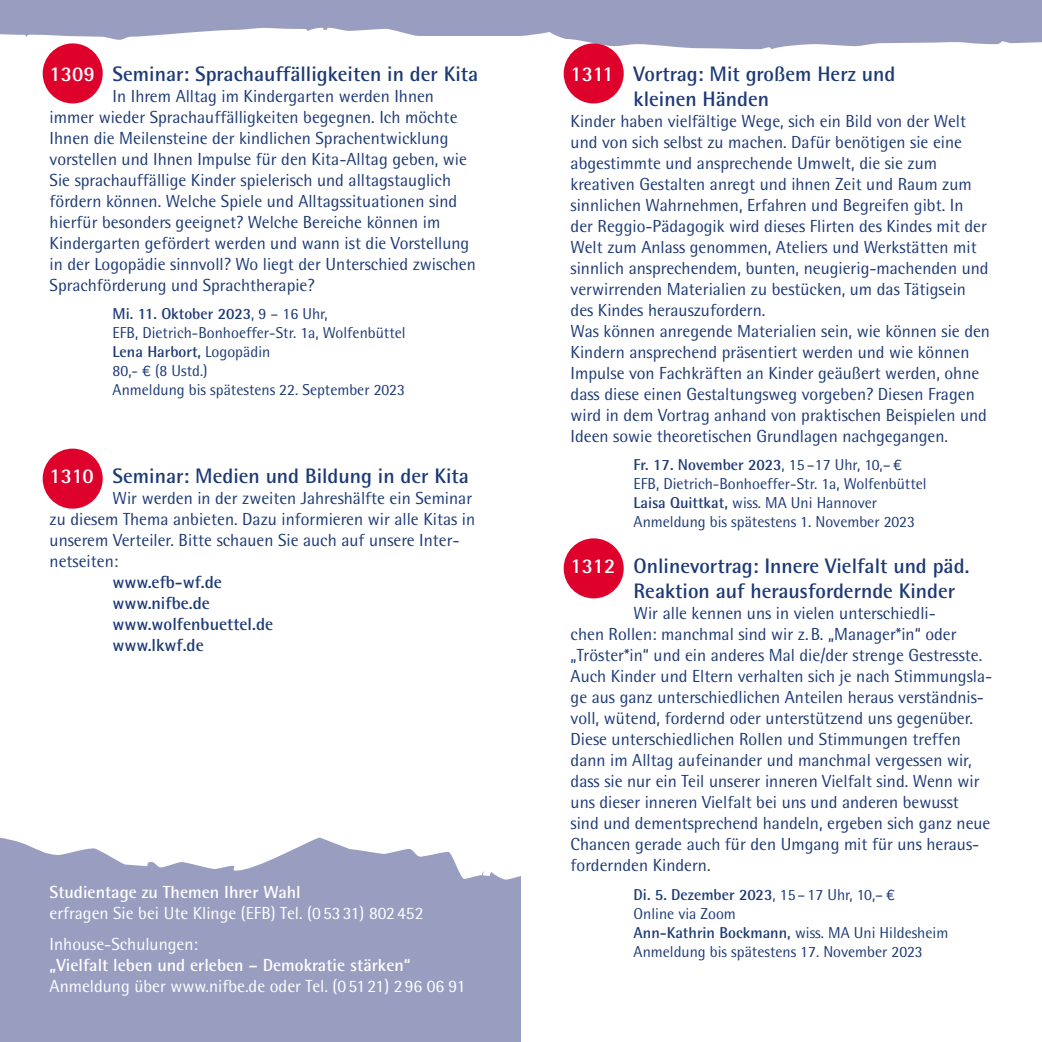
<style>
.page{position:relative;width:1042px;height:1042px;background:#fff}
.page>*{position:absolute;margin:0;border:0;box-sizing:border-box;transform-origin:0 0}
.Überschrift{font:700 21px/25.2px "Rotis Semi Sans";color:#1d3a76}
.Subline{font:17.5px/21px "Rotis Semi Sans";color:#1d3a76}
.Fließtext{font:17.5px/21px "Rotis Semi Sans";color:#1d3a76}
.Überschrift-2{font:17.5px "Rotis Semi Sans";color:#fff}
.Überschrift-3{font:700 17.5px "Rotis Semi Sans";color:#fff}
.t1{font:700 17.5px "Rotis Semi Sans";color:#1d3a76}
.Daten{font:15.75px "Rotis Semi Sans";color:#1d3a76}
.Daten-2{font:700 15.75px "Rotis Semi Sans";color:#1d3a76}
.Subline-2{font:15.75px "Rotis Semi Sans";color:#1d3a76}
.Subline-3{font:700 15.75px "Rotis Semi Sans";color:#1d3a76}
.s1{color:#fff}
.s2{font-weight:400}
.s3{font-family:"Signika";font-weight:300}
.s4{font-weight:700}
</style>
<div class="page">
<div style="left:0;top:793px;width:521px;height:249px;background:#999ec1"></div>
<div style="left:0;top:0;width:1042px;height:76px;background:#999ec1"></div>
<svg style="left:0;top:28px;width:1042px;height:73px;fill:#fff"></svg>
<svg style="left:0;top:793px;width:521px;height:87px;fill:#fff"></svg>
<div style="left:43px;top:43px;width:60px;height:60px;background:#de012c;border-radius:50%"></div>
<div style="left:43px;top:449px;width:60px;height:60px;background:#de012c;border-radius:50%"></div>
<div style="left:564px;top:43px;width:60px;height:60px;background:#de012c;border-radius:50%"></div>
<div style="left:564px;top:538px;width:60px;height:60px;background:#de012c;border-radius:50%"></div>
<p class="Überschrift" style="left:50px;top:61px;width:430px"><span class="s1">1309</span> Seminar: Sprachauffälligkeiten in der Kita</p>
<p class="Subline" style="left:50px;top:85px;width:428px;text-indent:63px">In Ihrem Alltag im Kindergarten werden Ihnen immer wieder Sprachauffälligkeiten begegnen. Ich möchte Ihnen die Meilensteine der kindlichen Sprachentwicklung vorstellen und Ihnen Impulse für den Kita-Alltag geben, wie Sie sprachauffällige Kinder spielerisch und alltagstauglich fördern können. Welche Spiele und Alltagssituationen sind hierfür besonders geeignet? Welche Bereiche können im Kindergarten gefördert werden und wann ist die Vorstellung in der Logopädie sinnvoll? Wo liegt der Unterschied zwischen Sprachförderung und Sprachtherapie?</p>
<p class="Subline-3" style="left:113px;top:304px;width:217px">Mi. 11. Oktober 2023<span class="s2">, 9 – 16 Uhr,</span></p>
<p class="Subline-2" style="left:113px;top:323px;width:294px">EFB, Dietrich-Bonhoeffer-Str. 1a, Wolfenbüttel</p>
<p class="Subline-3" style="left:113px;top:342px;width:159px">Lena Harbort, <span class="s2">Logopädin</span></p>
<p class="Subline-2" style="left:113px;top:361px;width:97px">80,- <span class="s3">€</span> (8 Ustd.)</p>
<p class="Daten" style="left:113px;top:380px;width:294px">Anmeldung bis spätestens 22. September 2023</p>
<p class="Überschrift" style="left:50px;top:463px;width:421px"><span class="s1">1310</span> Seminar: Medien und Bildung in der Kita</p>
<p class="Subline" style="left:50px;top:487px;width:427px;text-indent:63px">Wir werden in der zweiten Jahreshälfte ein Seminar zu diesem Thema anbieten. Dazu informieren wir alle Kitas in unserem Verteiler. Bitte schauen Sie auch auf unsere Inter&shy;netseiten:</p>
<p class="t1" style="left:113px;top:571px;width:111px">www.efb-wf.de</p>
<p class="t1" style="left:113px;top:592px;width:99px">www.nifbe.de</p>
<p class="t1" style="left:113px;top:613px;width:162px">www.wolfenbuettel.de</p>
<p class="t1" style="left:113px;top:634px;width:93px">www.lkwf.de</p>
<p class="Überschrift-3" style="left:50px;top:881px;width:253px">Studientage zu Themen Ihrer Wahl</p>
<p class="Überschrift-2" style="left:50px;top:902px;width:375px">erfragen Sie bei Ute Klinge (EFB) Tel. (05331) 802452</p>
<p class="Überschrift-2" style="left:50px;top:933px;width:150px">Inhouse-Schulungen:</p>
<p class="Überschrift-3" style="left:50px;top:954px;width:362px">„Vielfalt leben und erleben – Demokratie stärken“</p>
<p class="Überschrift-2" style="left:50px;top:975px;width:417px">Anmeldung über www.nifbe.de oder Tel. (05121) 296 06 91</p>
<p class="Überschrift" style="left:570px;top:61px;width:326px"><span class="s1">1311</span> Vortrag: Mit großem Herz und</p>
<p class="Überschrift" style="left:633px;top:86px;width:137px">kleinen Händen</p>
<p class="Fließtext" style="left:570px;top:110px;width:419px">Kinder haben vielfältige Wege, sich ein Bild von der Welt und von sich selbst zu machen. Dafür benötigen sie eine abgestimmte und ansprechende Umwelt, die sie zum kreativen Gestalten anregt und ihnen Zeit und Raum zum sinnlichen Wahrnehmen, Erfahren und Begreifen gibt. In der Reggio-Pädagogik wird dieses Flirten des Kindes mit der Welt zum Anlass genommen, Ateliers und Werkstätten mit sinnlich ansprechendem, bunten, neugierig-machenden und verwirrenden Materialien zu bestücken, um das Tätigsein des Kindes herauszufordern.</p>
<p class="Fließtext" style="left:570px;top:320px;width:421px">Was können anregende Materialien sein, wie können sie den Kindern ansprechend präsentiert werden und wie können Impulse von Fachkräften an Kinder geäußert werden, ohne dass diese einen Gestaltungsweg vorgeben? Diesen Fragen wird in dem Vortrag anhand von praktischen Beispielen und Ideen sowie theoretischen Grundlagen nachgegangen.</p>
<p class="Daten-2" style="left:633px;top:455px;width:270px">Fr. 17. November 2023<span class="s2">, 15–17 Uhr, 10,–</span> <span class="s3">€</span></p>
<p class="Daten" style="left:633px;top:474px;width:294px">EFB, Dietrich-Bonhoeffer-Str. 1a, Wolfenbüttel</p>
<p class="Daten" style="left:633px;top:493px;width:245px"><span class="s4">Laisa Quittkat,</span> wiss. MA Uni Hannover</p>
<p class="Daten" style="left:633px;top:512px;width:283px">Anmeldung bis spätestens 1. November 2023</p>
<p class="Überschrift" style="left:633px;top:553px;width:337px;text-indent:-63px"><span class="s1">1312</span> Onlinevortrag: Innere Vielfalt und päd.<br>Reaktion auf herausfordernde Kinder</p>
<p class="Subline" style="left:570px;top:603px;width:413px;text-indent:63px">Wir alle kennen uns in vielen unterschiedli-<br>chen Rollen: manchmal sind wir z.B. „Manager*in“ oder „Tröster*in“ und ein anderes Mal die/der strenge Gestresste.</p>
<p class="Subline" style="left:570px;top:666px;width:423px">Auch Kinder und Eltern verhalten sich je nach Stimmungsla&shy;ge aus ganz unterschiedlichen Anteilen heraus verständnis&shy;voll, wütend, fordernd oder unterstützend uns gegenüber.<br>Diese unterschiedlichen Rollen und Stimmungen treffen dann im Alltag aufeinander und manchmal vergessen wir, dass sie nur ein Teil unserer inneren Vielfalt sind. Wenn wir uns dieser inneren Vielfalt bei uns und anderen bewusst<br>sind und dementsprechend handeln, ergeben sich ganz neue Chancen gerade auch für den Umgang mit für uns heraus&shy;fordernden Kindern.</p>
<p class="Daten-2" style="left:633px;top:885px;width:263px">Di. 5. Dezember 2023<span class="s2">, 15–17 Uhr, 10,–</span> <span class="s3">€</span></p>
<p class="Daten" style="left:633px;top:904px;width:104px">Online via Zoom</p>
<p class="Daten-2" style="left:633px;top:922px;width:316px">Ann-Kathrin Bockmann, <span class="s2">wiss. MA Uni Hildesheim</span></p>
<p class="Daten" style="left:633px;top:942px;width:291px">Anmeldung bis spätestens 17. November 2023</p>
</div>
